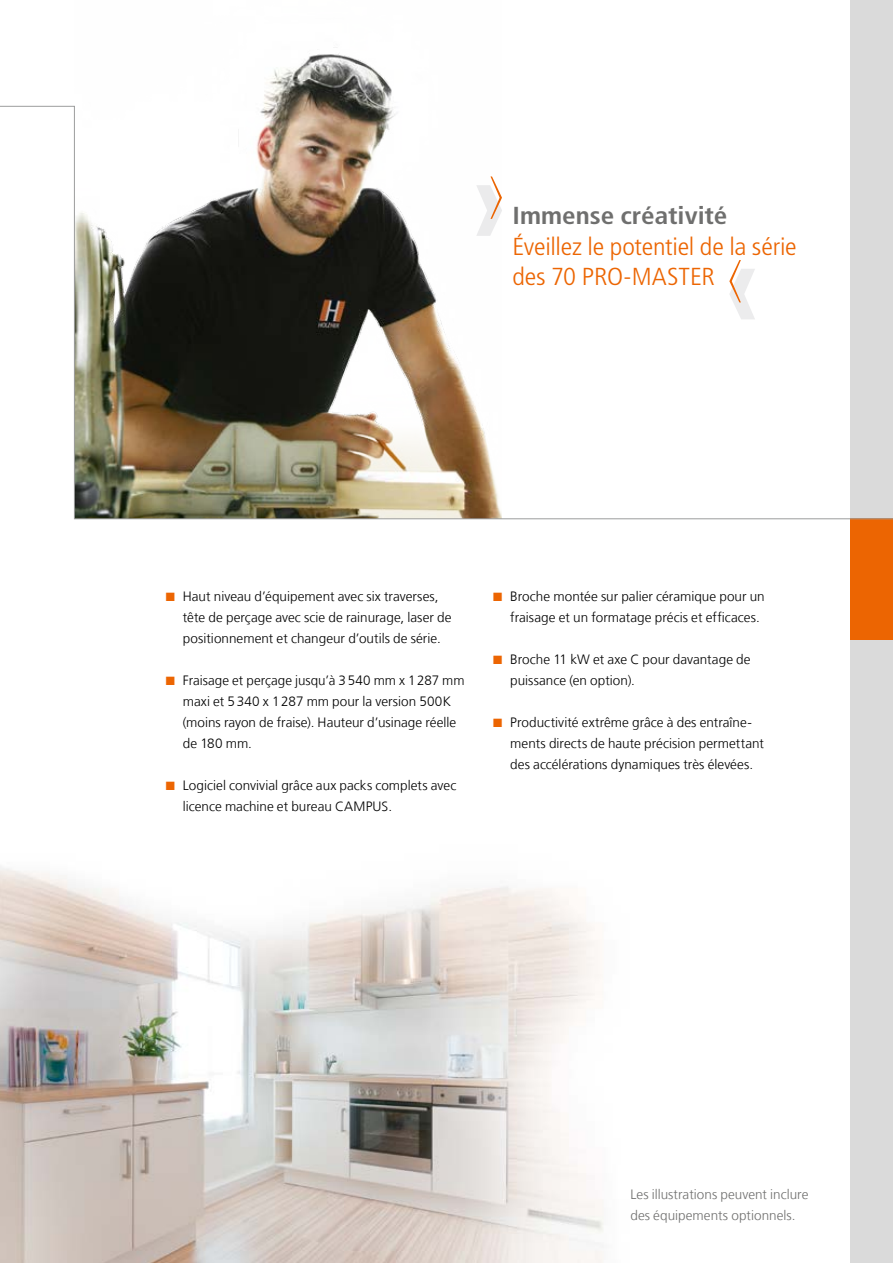
<style>
.page{position:relative;width:893px;height:1263px;background:#fff}
.page>*{position:absolute;margin:0;border:0;box-sizing:border-box;transform-origin:0 0}
.t1{font:300 condensed 24.6px/30.9px "Frutiger";letter-spacing:-.01em;color:#ec6502;scale:1.1 1}
.t2{font:700 condensed 24.6px "Frutiger";color:#6f6f6e;scale:1.1 1}
.t3{font:300 13.5px/21px "Frutiger LT Com";letter-spacing:.005em;color:#000}
.t4{font:300 13.5px/21px "Frutiger LT Com";letter-spacing:.005em;color:#6f6f6e}
.s1{color:#ec6502}
</style>
<div class="page">
<img style="left:0;top:867px;width:604px;height:396px">
<img style="left:0;top:574px;width:1px;height:651px">
<img style="left:74px;top:47px;width:318px;height:59px">
<div style="left:850px;top:0;width:43px;height:1263px;background:#dadada"></div>
<div style="left:850px;top:519px;width:43px;height:121px;background:#ec6502"></div>
<svg style="left:0;top:106px;width:893px;height:413px"></svg>
<h1 class="t2" style="left:512px;top:200px;width:197px">Immense créativité</h1>
<h1 class="t1" style="left:512px;top:231px;width:260px">Éveillez le potentiel de la série des 70 PRO-MASTER</h1>
<p class="t3" style="left:183px;top:586px;width:270px;text-indent:-17px"><span class="s1">■</span> Haut niveau d’équipement avec six traverses, tête de perçage avec scie de rainurage, laser de positionnement et changeur d’outils de série.</p>
<p class="t3" style="left:183px;top:670px;width:283px;text-indent:-17px"><span class="s1">■</span> Fraisage et perçage jusqu’à 3540 mm x 1287 mm maxi et 5340 x 1287 mm pour la version 500K (moins rayon de fraise). Hauteur d’usinage réelle de 180 mm.</p>
<p class="t3" style="left:183px;top:775px;width:275px;text-indent:-17px"><span class="s1">■</span> Logiciel convivial grâce aux packs complets avec licence machine et bureau CAMPUS.</p>
<p class="t3" style="left:510px;top:586px;width:256px;text-indent:-17px"><span class="s1">■</span> Broche montée sur palier céramique pour un fraisage et un formatage précis et efficaces.</p>
<p class="t3" style="left:510px;top:649px;width:242px;text-indent:-17px"><span class="s1">■</span> Broche 11 kW et axe C pour davantage de puissance (en option).</p>
<p class="t3" style="left:510px;top:712px;width:255px;text-indent:-17px"><span class="s1">■</span> Productivité extrême grâce à des entraîne&shy;ments directs de haute précision permettant des accélérations dynamiques très élevées.</p>
<p class="t4" style="left:630px;top:1183px;width:180px">Les illustrations peuvent inclure des équipements optionnels.</p>
</div>
